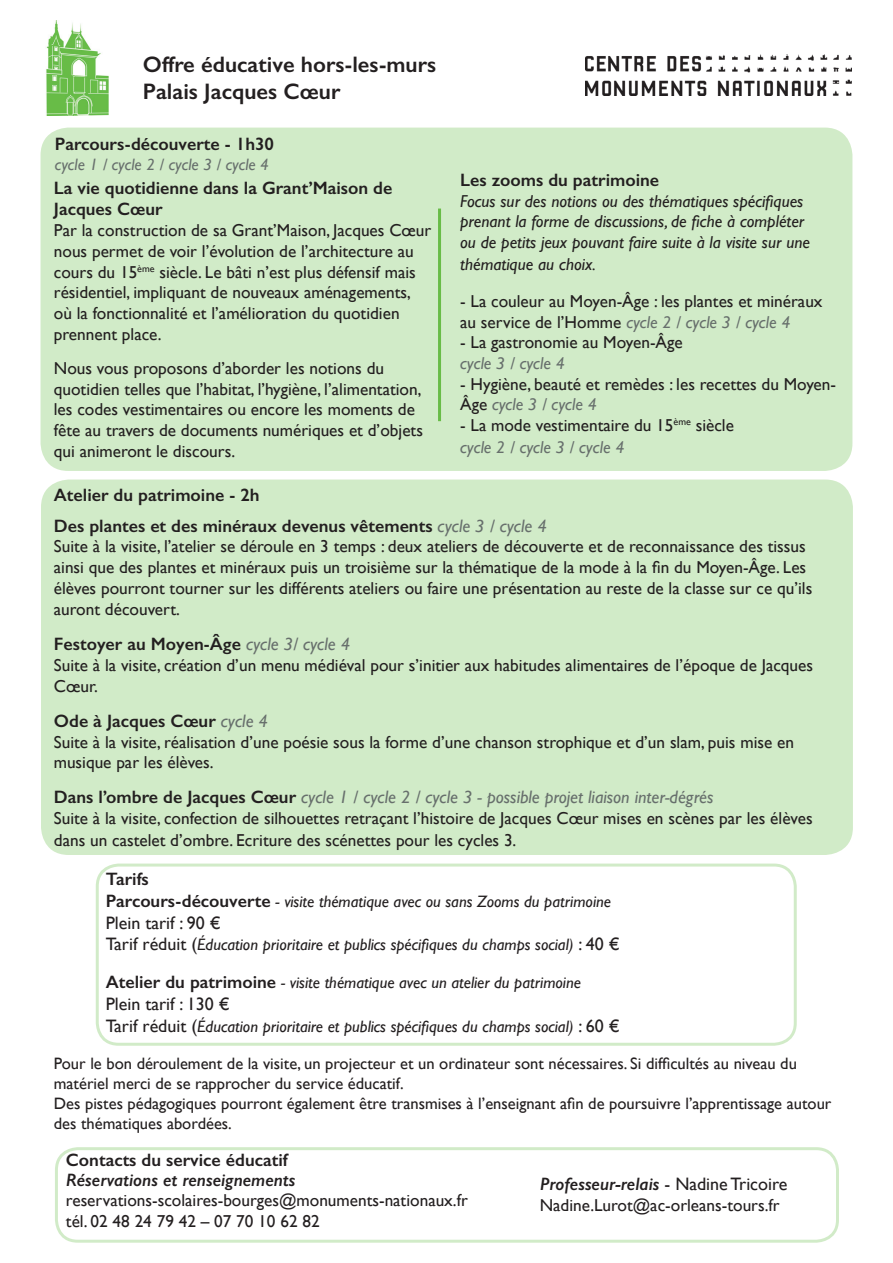
<style>
.page{position:relative;width:893px;height:1263px;background:#fff}
.page>*{position:absolute;margin:0;border:0;box-sizing:border-box;transform-origin:0 0}
.t1{font:600 22.5px "Gill Sans";color:#231f20}
.t2{font:600 18px/21.6px "Gill Sans";color:#231f20}
.t3{font:italic 18px "Gill Sans";color:#676f6c}
.t4{font:italic 600 18px "Gill Sans";color:#231f20}
.t5{font:18px "Gill Sans";color:#231f20}
.t6{font:17.25px/20.7px "Gill Sans";color:#231f20}
.t7{font:italic 17.25px/21px "Gill Sans";color:#231f20}
.t8{font:italic 17.25px "Gill Sans";letter-spacing:.01em;color:#676f6c}
.t9{font:16.5px/19.8px "Gill Sans";color:#231f20}
.t10{font:italic 16.5px "Gill Sans";color:#231f20}
.t11{font:italic 16.5px "Gill Sans";letter-spacing:.01em;color:#676f6c}
.s1{font-style:italic;color:#676f6c}
.s2{font-weight:400;font-style:italic;color:#676f6c}
.s3{font-weight:600;font-style:normal;color:#231f20}
.s4{font-weight:600;font-style:normal;font-size:18px}
.s5{font-style:normal;font-size:18px}
.s6{font-weight:400;font-style:normal}
</style>
<div class="page">
<div style="left:41px;top:479px;width:812px;height:376px;background:#d1ebc8;border-radius:28px"></div>
<div style="left:41px;top:128px;width:811px;height:343px;background:#d1ebc8;border-radius:28px"></div>
<img style="left:46px;top:20px;width:63px;height:96px">
<div style="left:55px;top:1147px;width:784px;height:96px;border:3px solid #68bc47;border-radius:21px"></div>
<img style="left:585px;top:54px;width:266px;height:42px">
<hr style="left:438px;top:209px;width:3px;height:212px;background:#68bc47">
<div style="left:96px;top:863px;width:701px;height:183px;border:3px solid #68bc47;border-radius:21px"></div>
<p class="t1" style="left:143px;top:50px;width:295px">Offre éducative hors-les-murs</p>
<p class="t1" style="left:143px;top:77px;width:199px">Palais Jacques Cœur</p>
<p class="t2" style="left:55px;top:133px;width:221px">Parcours-découverte - 1h30</p>
<p class="t11" style="left:55px;top:155px;width:215px">cycle 1 / cycle 2 / cycle 3 / cycle 4</p>
<p class="t2" style="left:54px;top:177px;width:340px">La vie quotidienne dans la Grant’Maison de<br>Jacques Cœur</p>
<p class="t6" style="left:54px;top:220px;width:379px">Par la construction de sa Grant’Maison, Jacques Cœur nous permet de voir l’évolution de l’architecture au cours du 15<sup>ème</sup> siècle. Le bâti n’est plus défensif mais résidentiel, impliquant de nouveaux aménagements, où la fonctionnalité et l’amélioration du quotidien prennent place.</p>
<p class="t6" style="left:54px;top:357px;width:371px">Nous vous proposons d’aborder les notions du quotidien telles que l’habitat, l’hygiène, l’alimentation, les codes vestimentaires ou encore les moments de fête au travers de documents numériques et d’objets qui animeront le discours.</p>
<p class="t2" style="left:460px;top:169px;width:200px">Les zooms du patrimoine</p>
<p class="t7" style="left:460px;top:190px;width:351px">Focus sur des notions ou des thématiques spécifiques prenant la forme de discussions, de fiche à compléter ou de petits jeux pouvant faire suite à la visite sur une thématique au choix.</p>
<p class="t6" style="left:460px;top:291px;width:364px">- La couleur au Moyen-Âge : les plantes et minéraux au service de l’Homme <span class="s1">cycle 2 / cycle 3 / cycle 4</span></p>
<p class="t6" style="left:460px;top:332px;width:224px">- La gastronomie au Moyen-Âge</p>
<p class="t8" style="left:460px;top:353px;width:106px">cycle 3 / cycle 4</p>
<p class="t6" style="left:460px;top:373px;width:377px">- Hygiène, beauté et remèdes : les recettes du Moyen-<br>Âge <span class="s1">cycle 3 / cycle 4</span></p>
<p class="t6" style="left:460px;top:415px;width:275px">- La mode vestimentaire du 15<sup>ème</sup> siècle</p>
<p class="t8" style="left:460px;top:437px;width:166px">cycle 2 / cycle 3 / cycle 4</p>
<p class="t2" style="left:54px;top:484px;width:207px">Atelier du patrimoine - 2h</p>
<p class="t2" style="left:54px;top:515px;width:494px">Des plantes et des minéraux devenus vêtements <span class="s2">cycle 3 / cycle 4</span></p>
<p class="t6" style="left:54px;top:536px;width:760px">Suite à la visite, l’atelier se déroule en 3 temps : deux ateliers de découverte et de reconnaissance des tissus ainsi que des plantes et minéraux puis un troisième sur la thématique de la mode à la fin du Moyen-Âge. Les élèves pourront tourner sur les différents ateliers ou faire une présentation au reste de la classe sur ce qu’ils auront découvert.</p>
<p class="t2" style="left:54px;top:633px;width:298px">Festoyer au Moyen-Âge <span class="s2">cycle 3/ cycle 4</span></p>
<p class="t6" style="left:54px;top:655px;width:761px">Suite à la visite, création d’un menu médiéval pour s’initier aux habitudes alimentaires de l’époque de Jacques<br>Cœur.</p>
<p class="t2" style="left:54px;top:710px;width:216px">Ode à Jacques Cœur <span class="s2">cycle 4</span></p>
<p class="t6" style="left:54px;top:731px;width:742px">Suite à la visite, réalisation d’une poésie sous la forme d’une chanson strophique et d’un slam, puis mise en musique par les élèves.</p>
<p class="t3" style="left:54px;top:787px;width:661px"><span class="s3">Dans l’ombre de Jacques Cœur</span> cycle 1 / cycle 2 / cycle 3 - possible projet liaison inter-dégrés</p>
<p class="t6" style="left:54px;top:807px;width:760px;line-height:21.6px">Suite à la visite, confection de silhouettes retraçant l’histoire de Jacques Cœur mises en scènes par les élèves dans un castelet d’ombre. Ecriture des scénettes pour les cycles 3.</p>
<p class="t2" style="left:106px;top:868px;width:45px">Tarifs</p>
<p class="t10" style="left:106px;top:892px;width:507px"><span class="s4">Parcours-découverte</span> - visite thématique avec ou sans Zooms du patrimoine</p>
<p class="t5" style="left:106px;top:912px;width:117px">Plein tarif : 90 €</p>
<p class="t10" style="left:106px;top:935px;width:516px"><span class="s5">Tarif réduit (</span>Éducation prioritaire et publics spécifiques du champs social) <span class="s5">: 40 €</span></p>
<p class="t10" style="left:106px;top:973px;width:477px"><span class="s4">Atelier du patrimoine</span> - visite thématique avec un atelier du patrimoine</p>
<p class="t5" style="left:106px;top:993px;width:126px">Plein tarif : 130 €</p>
<p class="t10" style="left:106px;top:1016px;width:516px"><span class="s5">Tarif réduit (</span>Éducation prioritaire et publics spécifiques du champs social) <span class="s5">: 60 €</span></p>
<p class="t9" style="left:54px;top:1053px;width:744px">Pour le bon déroulement de la visite, un projecteur et un ordinateur sont nécessaires. Si difficultés au niveau du matériel merci de se rapprocher du service éducatif.</p>
<p class="t9" style="left:54px;top:1093px;width:779px">Des pistes pédagogiques pourront également être transmises à l’enseignant afin de poursuivre l’apprentissage autour des thématiques abordées.</p>
<p class="t2" style="left:66px;top:1149px;width:223px">Contacts du service éducatif</p>
<p class="t4" style="left:66px;top:1169px;width:231px">Réservations et renseignements</p>
<p class="t6" style="left:66px;top:1190px;width:403px">reservations-scolaires-bourges@monuments-nationaux.fr</p>
<p class="t6" style="left:66px;top:1211px;width:255px">tél. 02 48 24 79 42 – 07 70 10 62 82</p>
<p class="t4" style="left:540px;top:1173px;width:249px">Professeur-relais <span class="s6">- Nadine Tricoire</span></p>
<p class="t6" style="left:540px;top:1194px;width:241px">Nadine.Lurot@ac-orleans-tours.fr</p>
</div>
